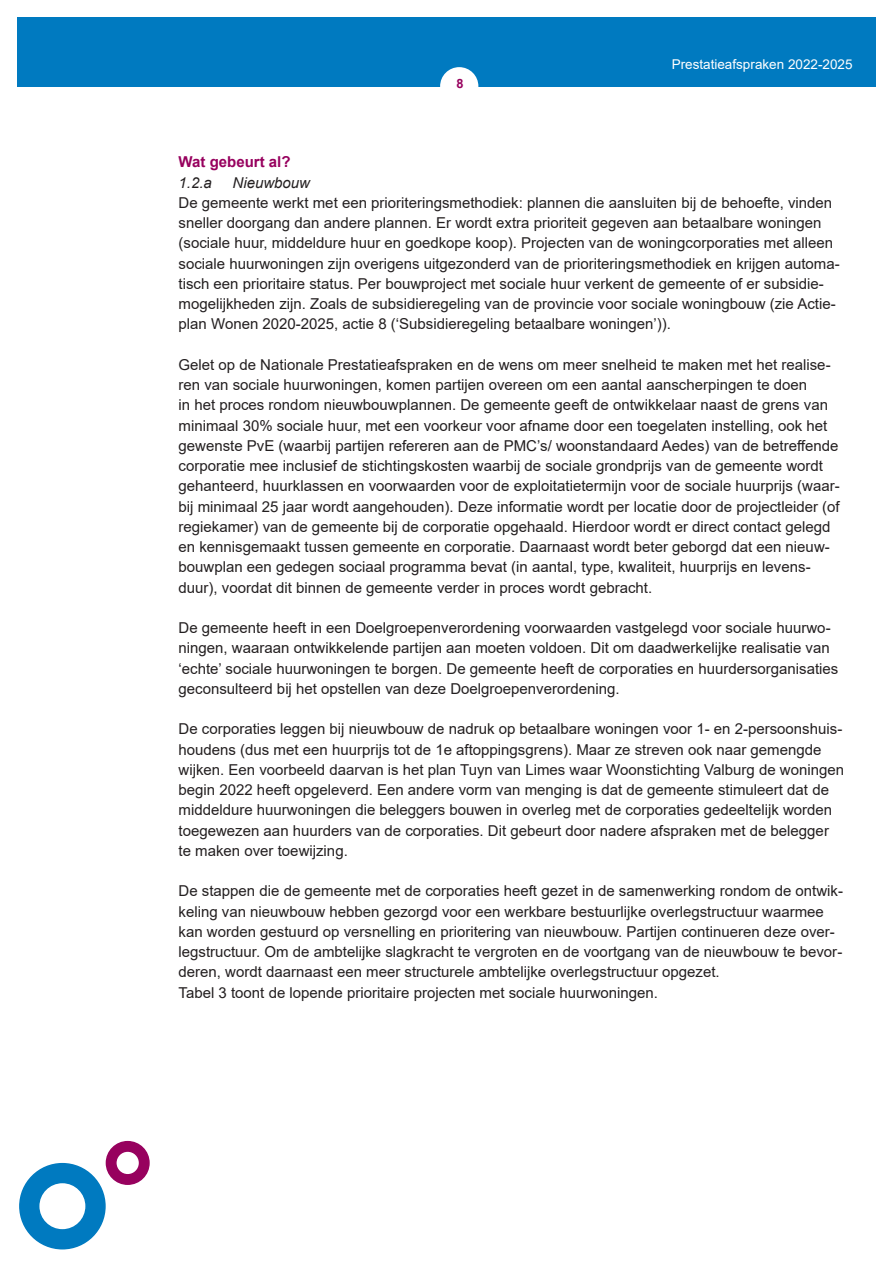
<style>
.page{position:relative;width:893px;height:1263px;background:#fff}
.page>*{position:absolute;margin:0;border:0;box-sizing:border-box;transform-origin:0 0}
.t1{font:15px/20.2px "Arial";color:#231f20}
.t2{font:italic 15px "Arial";color:#231f20}
.t3{font:700 15px "Arial";color:#97015e}
.t4{font:13.5px "Arial";color:#fff}
.t5{font:700 12.75px "Arial";color:#97015e}
</style>
<div class="page">
<div style="left:17px;top:17px;width:859px;height:69px;background:#007ac0"></div>
<svg style="left:19px;top:1140px;width:131px;height:110px"></svg>
<div style="left:440px;top:67px;width:38px;height:38px;background:#fff;border-radius:50%"></div>
<p class="t5" style="left:456px;top:75px;width:9px">8</p>
<p class="t4" style="left:672px;top:55px;width:182px">Prestatieafspraken 2022-2025</p>
<p class="t3" style="left:179px;top:151px;width:113px">Wat gebeurt al?</p>
<p class="t2" style="left:179px;top:173px;width:35px">1.2.a</p>
<p class="t2" style="left:233px;top:173px;width:79px">Nieuwbouw</p>
<p class="t1" style="left:179px;top:192px;width:663px">De gemeente werkt met een prioriteringsmethodiek: plannen die aansluiten bij de behoefte, vinden sneller doorgang dan andere plannen. Er wordt extra prioriteit gegeven aan betaalbare woningen (sociale huur, middeldure huur en goedkope koop). Projecten van de woningcorporaties met alleen sociale huurwoningen zijn overigens uitgezonderd van de prioriteringsmethodiek en krijgen automa&shy;tisch een prioritaire status. Per bouwproject met sociale huur verkent de gemeente of er subsidie&shy;mogelijkheden zijn. Zoals de subsidieregeling van de provincie voor sociale woningbouw (zie Actie&shy;plan Wonen 2020-2025, actie 8 (‘Subsidieregeling betaalbare woningen’)).</p>
<p class="t1" style="left:179px;top:354px;width:663px">Gelet op de Nationale Prestatieafspraken en de wens om meer snelheid te maken met het realise&shy;ren van sociale huurwoningen, komen partijen overeen om een aantal aanscherpingen te doen<br>in het proces rondom nieuwbouwplannen. De gemeente geeft de ontwikkelaar naast de grens van minimaal 30% sociale huur, met een voorkeur voor afname door een toegelaten instelling, ook het gewenste PvE (waarbij partijen refereren aan de PMC’s/ woonstandaard Aedes) van de betreffende corporatie mee inclusief de stichtingskosten waarbij de sociale grondprijs van de gemeente wordt gehanteerd, huurklassen en voorwaarden voor de exploitatietermijn voor de sociale huurprijs (waar&shy;bij minimaal 25 jaar wordt aangehouden). Deze informatie wordt per locatie door de projectleider (of regiekamer) van de gemeente bij de corporatie opgehaald. Hierdoor wordt er direct contact gelegd en kennisgemaakt tussen gemeente en corporatie. Daarnaast wordt beter geborgd dat een nieuw&shy;bouwplan een gedegen sociaal programma bevat (in aantal, type, kwaliteit, huurprijs en levens&shy;duur), voordat dit binnen de gemeente verder in proces wordt gebracht.</p>
<p class="t1" style="left:179px;top:618px;width:661px">De gemeente heeft in een Doelgroepenverordening voorwaarden vastgelegd voor sociale huurwo&shy;ningen, waaraan ontwikkelende partijen aan moeten voldoen. Dit om daadwerkelijke realisatie van ‘echte’ sociale huurwoningen te borgen. De gemeente heeft de corporaties en huurdersorganisaties geconsulteerd bij het opstellen van deze Doelgroepenverordening.</p>
<p class="t1" style="left:179px;top:719px;width:667px">De corporaties leggen bij nieuwbouw de nadruk op betaalbare woningen voor 1- en 2-persoonshuis&shy;houdens (dus met een huurprijs tot de 1e aftoppingsgrens). Maar ze streven ook naar gemengde wijken. Een voorbeeld daarvan is het plan Tuyn van Limes waar Woonstichting Valburg de woningen begin 2022 heeft opgeleverd. Een andere vorm van menging is dat de gemeente stimuleert dat de middeldure huurwoningen die beleggers bouwen in overleg met de corporaties gedeeltelijk worden toegewezen aan huurders van de corporaties. Dit gebeurt door nadere afspraken met de belegger te maken over toewijzing.</p>
<p class="t1" style="left:179px;top:881px;width:666px">De stappen die de gemeente met de corporaties heeft gezet in de samenwerking rondom de ontwik&shy;keling van nieuwbouw hebben gezorgd voor een werkbare bestuurlijke overlegstructuur waarmee kan worden gestuurd op versnelling en prioritering van nieuwbouw. Partijen continueren deze over&shy;legstructuur. Om de ambtelijke slagkracht te vergroten en de voortgang van de nieuwbouw te bevor&shy;deren, wordt daarnaast een meer structurele ambtelijke overlegstructuur opgezet.<br>Tabel 3 toont de lopende prioritaire projecten met sociale huurwoningen.</p>
</div>
